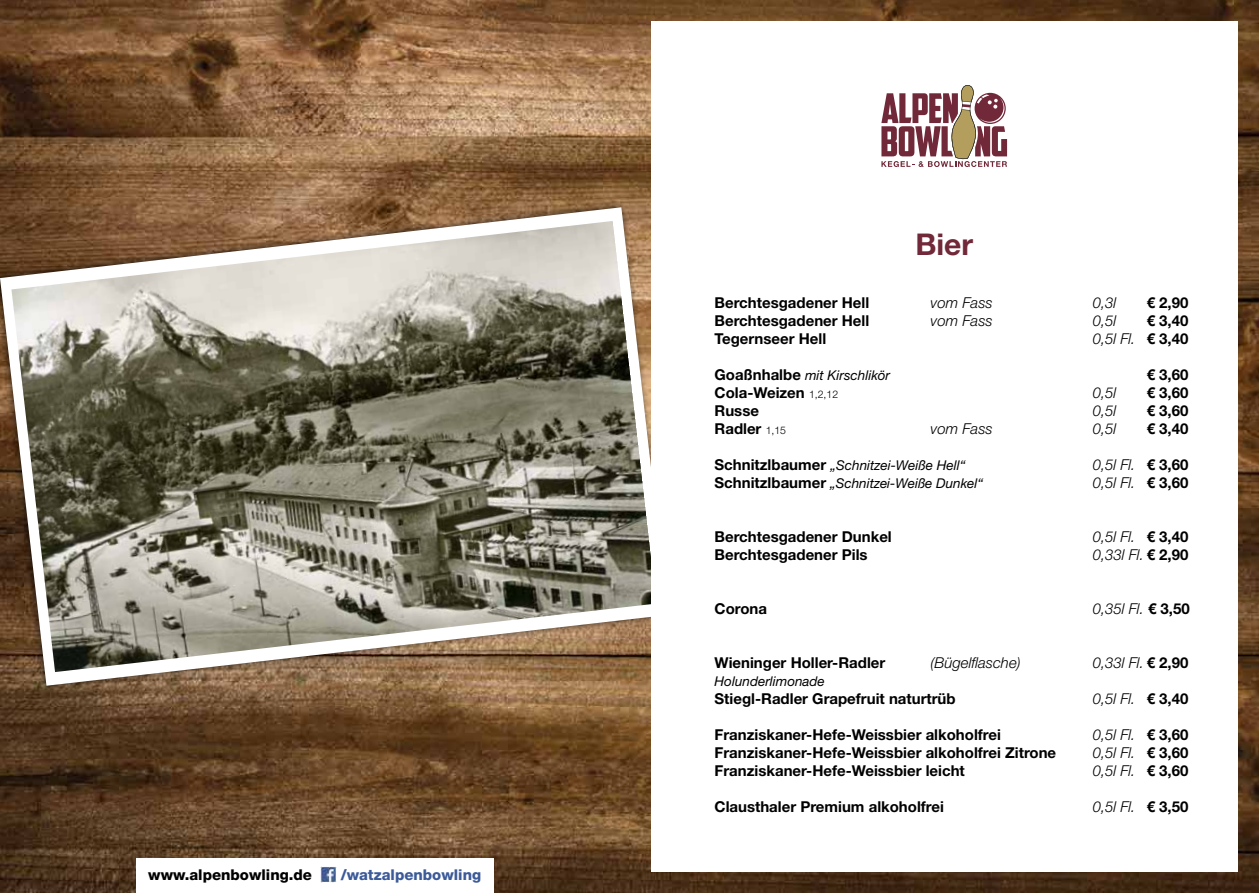
<style>
.page{position:relative;width:1259px;height:893px;background:#fff}
.page>*{position:absolute;margin:0;border:0;box-sizing:border-box;transform-origin:0 0}
.t1{font:700 30px "Helvetica Neue LT Std";color:#712838}
.t2{font:700 15px "Helvetica Neue LT Std";color:#000}
.t3{font:italic 300 15px "Helvetica Neue LT Std";color:#000}
.t4{font:800 14.85px "Helvetica Neue LT Std";color:#000}
.t5{font:800 14.85px "Helvetica Neue LT Std";color:#3c5a99}
.t6{font:italic 13.5px "Helvetica Neue LT Std";color:#000}
.s1{font-weight:700;font-style:normal}
.s2{font-weight:700;font-style:normal;font-size:15px}
.s3{font-weight:300;font-size:10.5px}
</style>
<div class="page">
<img style="left:0;top:0;width:1259px;height:893px">
<svg style="left:0;top:199px;width:651px;height:495px;background:#8b6743"></svg>
<svg style="left:0;top:207px;width:651px;height:479px;background:#8f6f52"></svg>
<img style="left:11px;top:221px;width:640px;height:451px">
<div style="left:651px;top:21px;width:586px;height:851px;background:#fff"></div>
<svg style="left:881px;top:85px;width:126px;height:82px"></svg>
<div style="left:136px;top:859px;width:357px;height:34px;background:#fff"></div>
<img style="left:321px;top:866px;width:16px;height:17px">
<p class="t4" style="left:148px;top:866px;width:165px">www.alpenbowling.de</p>
<p class="t5" style="left:341px;top:866px;width:142px">/watzalpenbowling</p>
<h1 class="t1" style="left:915px;top:226px;width:59px">Bier</h1>
<p class="t2" style="left:714px;top:294px;width:156px">Berchtesgadener Hell</p>
<p class="t3" style="left:930px;top:294px;width:64px">vom Fass</p>
<p class="t3" style="left:1092px;top:294px;width:25px">0,3l</p>
<p class="t2" style="left:1146px;top:294px;width:43px">€ 2,90</p>
<p class="t2" style="left:714px;top:312px;width:156px">Berchtesgadener Hell</p>
<p class="t3" style="left:930px;top:312px;width:64px">vom Fass</p>
<p class="t3" style="left:1092px;top:312px;width:25px">0,5l</p>
<p class="t2" style="left:1146px;top:312px;width:43px">€ 3,40</p>
<p class="t2" style="left:714px;top:330px;width:113px">Tegernseer Hell</p>
<p class="t3" style="left:1092px;top:330px;width:97px">0,5l Fl. <span class="s1">€ 3,40</span></p>
<p class="t6" style="left:714px;top:367px;width:177px"><span class="s2">Goaßnhalbe</span> mit Kirschlikör</p>
<p class="t2" style="left:1146px;top:366px;width:43px">€ 3,60</p>
<p class="t2" style="left:714px;top:384px;width:125px">Cola-Weizen <span class="s3">1,2,12</span></p>
<p class="t3" style="left:1092px;top:384px;width:25px">0,5l</p>
<p class="t2" style="left:1146px;top:384px;width:43px">€ 3,60</p>
<p class="t2" style="left:714px;top:402px;width:46px">Russe</p>
<p class="t3" style="left:1092px;top:402px;width:25px">0,5l</p>
<p class="t2" style="left:1146px;top:402px;width:43px">€ 3,60</p>
<p class="t2" style="left:714px;top:420px;width:73px">Radler <span class="s3">1,15</span></p>
<p class="t3" style="left:930px;top:420px;width:64px">vom Fass</p>
<p class="t3" style="left:1092px;top:420px;width:25px">0,5l</p>
<p class="t2" style="left:1146px;top:420px;width:43px">€ 3,40</p>
<p class="t6" style="left:714px;top:457px;width:252px"><span class="s2">Schnitzlbaumer</span> „Schnitzei-Weiße Hell“</p>
<p class="t3" style="left:1092px;top:456px;width:97px">0,5l Fl. <span class="s1">€ 3,60</span></p>
<p class="t6" style="left:714px;top:475px;width:270px"><span class="s2">Schnitzlbaumer</span> „Schnitzei-Weiße Dunkel“</p>
<p class="t3" style="left:1092px;top:474px;width:97px">0,5l Fl. <span class="s1">€ 3,60</span></p>
<p class="t2" style="left:714px;top:528px;width:179px">Berchtesgadener Dunkel</p>
<p class="t3" style="left:1092px;top:528px;width:97px">0,5l Fl. <span class="s1">€ 3,40</span></p>
<p class="t2" style="left:714px;top:546px;width:155px">Berchtesgadener Pils</p>
<p class="t3" style="left:1092px;top:546px;width:97px">0,33l Fl. <span class="s1">€ 2,90</span></p>
<p class="t2" style="left:714px;top:600px;width:54px">Corona</p>
<p class="t3" style="left:1092px;top:600px;width:99px">0,35l Fl. <span class="s1">€ 3,50</span></p>
<p class="t2" style="left:714px;top:654px;width:172px">Wieninger Holler-Radler</p>
<p class="t3" style="left:930px;top:654px;width:92px">(Bügelflasche)</p>
<p class="t3" style="left:1092px;top:654px;width:97px">0,33l Fl. <span class="s1">€ 2,90</span></p>
<p class="t6" style="left:714px;top:673px;width:112px">Holunderlimonade</p>
<p class="t2" style="left:714px;top:690px;width:243px">Stiegl-Radler Grapefruit naturtrüb</p>
<p class="t3" style="left:1092px;top:690px;width:97px">0,5l Fl. <span class="s1">€ 3,40</span></p>
<p class="t2" style="left:714px;top:726px;width:288px">Franziskaner-Hefe-Weissbier alkoholfrei</p>
<p class="t3" style="left:1092px;top:726px;width:97px">0,5l Fl. <span class="s1">€ 3,60</span></p>
<p class="t2" style="left:714px;top:744px;width:343px">Franziskaner-Hefe-Weissbier alkoholfrei Zitrone</p>
<p class="t3" style="left:1092px;top:744px;width:97px">0,5l Fl. <span class="s1">€ 3,60</span></p>
<p class="t2" style="left:714px;top:762px;width:252px">Franziskaner-Hefe-Weissbier leicht</p>
<p class="t3" style="left:1092px;top:762px;width:97px">0,5l Fl. <span class="s1">€ 3,60</span></p>
<p class="t2" style="left:714px;top:798px;width:231px">Clausthaler Premium alkoholfrei</p>
<p class="t3" style="left:1092px;top:798px;width:97px">0,5l Fl. <span class="s1">€ 3,50</span></p>
</div>
